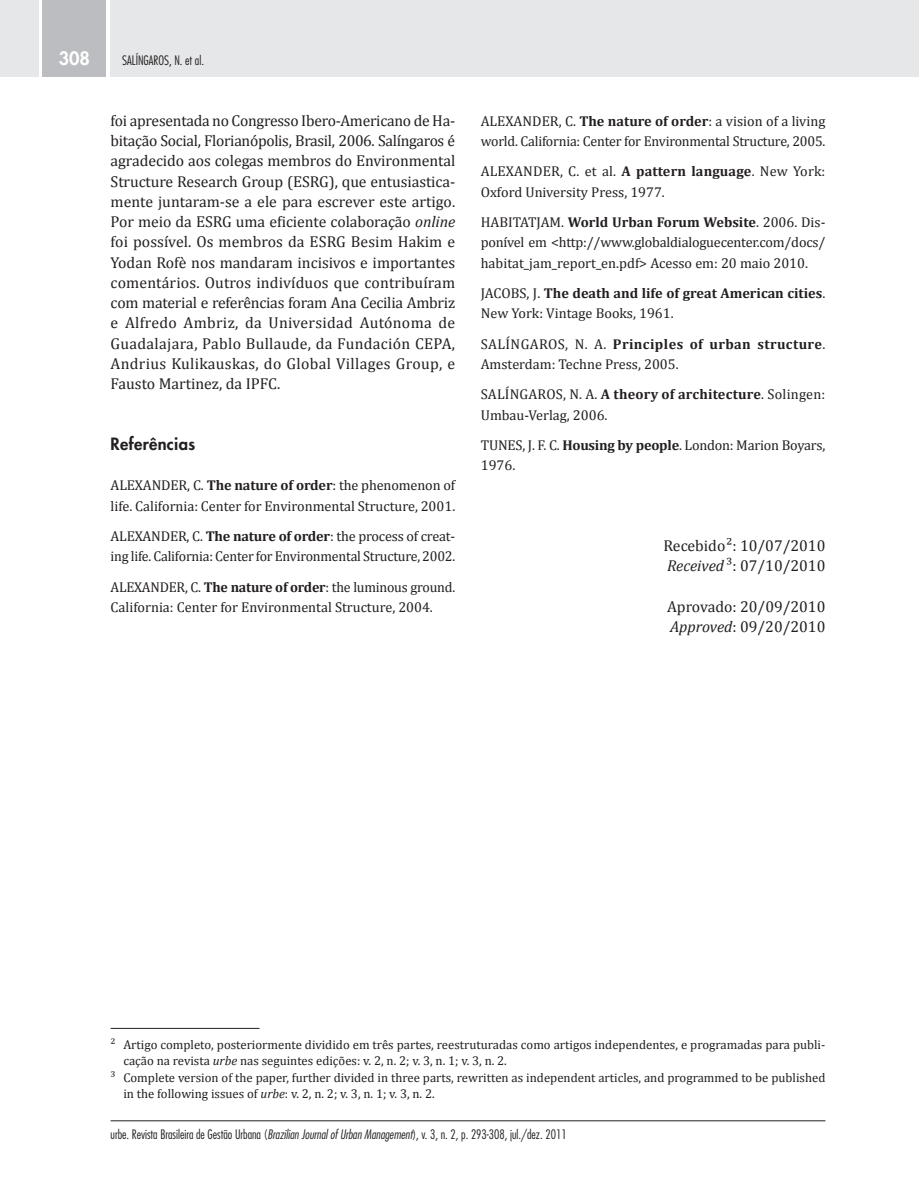
<style>
.page{position:relative;width:919px;height:1191px;background:#fff}
.page>*{position:absolute;margin:0;border:0;box-sizing:border-box;transform-origin:0 0}
.t1{font:800 18px "Futura Std";color:#fff}
.t2{font:800 16.5px "Futura Std";letter-spacing:.02em;color:#231f20}
.t3{font:15.75px/20.2px "Cambria";color:#231f20}
.t4{font:14.25px/20.2px "Cambria";letter-spacing:-.01em;color:#231f20}
.t5{font:12.75px "Cambria";color:#231f20}
.t6{font:300 condensed 12.75px "Futura Std";color:#231f20}
.s1{font-style:italic}
.s2{font-weight:700}
</style>
<div class="page">
<div style="left:111px;top:0;width:807px;height:77px;background:#e6e7e9"></div>
<div style="left:43px;top:0;width:63px;height:77px;background:#bcbdc0"></div>
<hr style="left:111px;top:1120px;width:714px;height:1px;background:#231f20">
<div style="left:0;top:0;width:38px;height:77px;background:#e6e7e9"></div>
<hr style="left:111px;top:1028px;width:148px;height:1px;background:#231f20">
<p class="t1" style="left:59px;top:50px;width:33px">308</p>
<p class="t6" style="left:122px;top:55px;width:83px">SALÍNGAROS, N. et al.</p>
<p class="t3" style="left:111px;top:110px;width:346px;text-align:justify">foi apresentada no Congresso Ibero-Americano de Ha&shy;bitação Social, Florianópolis, Brasil, 2006. Salíngaros é agradecido aos colegas membros do En vironmental Structure Research Group (ESRG), que entusiastica&shy;mente juntaram-se a ele para escrever este artigo.<br>Por meio da ESRG uma eficiente colaboração <span class="s1">online </span>foi possível. Os membros da ESRG Besim Hakim e Yodan Rofè nos mandaram incisivos e importantes comentários. Outros indivíduos que contribuíram com material e referências foram Ana Cecilia Ambriz e Alfredo Ambriz, da Universidad Autónoma de Guadalajara, Pablo Bullaude, da Fundación CEPA, Andrius Kulikauskas, do Global Villages Group, e Fausto Martinez, da IPFC.</p>
<p class="t2" style="left:111px;top:436px;width:86px">Referências</p>
<p class="t4" style="left:111px;top:475px;width:346px">ALEXANDER, C. <span class="s2">The nature of order</span>: the phenomenon of life. California: Center for Environmental Structure, 2001.</p>
<p class="t4" style="left:111px;top:526px;width:346px">ALEXANDER, C. <span class="s2">The nature of order</span>: the process of creat&shy;ing life. California: Center for Environmental Structure, 2002.</p>
<p class="t4" style="left:111px;top:576px;width:346px">ALEXANDER, C. <span class="s2">The nature of order</span>: the luminous ground.<br>California: Center for Environmental Structure, 2004.</p>
<p class="t4" style="left:480px;top:110px;width:346px">ALEXANDER, C. <span class="s2">The nature of order</span>: a vision of a living world. California: Center for Environmental Structure, 2005.</p>
<p class="t4" style="left:480px;top:161px;width:346px">ALEXANDER, C. et al. <span class="s2">A pattern language</span>. New York:<br>Oxford University Press, 1977.</p>
<p class="t4" style="left:480px;top:212px;width:346px;text-align:justify">HABITATJAM. <span class="s2">World Urban Forum Website</span>. 2006. Dis&shy;ponível em &lt;http://www.globaldialoguecenter.com/docs/ habitat_jam_report_en.pdf&gt; Acesso em: 20 maio 2010.</p>
<p class="t4" style="left:480px;top:283px;width:346px">JACOBS, J. <span class="s2">The death and life of great American cities</span>.<br>New York: Vintage Books, 1961.</p>
<p class="t4" style="left:480px;top:333px;width:346px">SALÍNGAROS, N. A. <span class="s2">Principles of urban structure</span>.<br>Amsterdam: Techne Press, 2005.</p>
<p class="t4" style="left:480px;top:384px;width:346px">SALÍNGAROS, N. A. <span class="s2">A theory of architecture</span>. Solingen:<br>Umbau-Verlag, 2006.</p>
<p class="t4" style="left:480px;top:434px;width:346px">TUNES, J. F. C. <span class="s2">Housing by people</span>. London: Marion Boyars,<br>1976.</p>
<p class="t3" style="left:663px;top:535px;width:163px">Recebido ²: 10/07/2010<br><span class="s1">Received</span> ³: 07/10/2010</p>
<p class="t3" style="left:667px;top:596px;width:160px">Aprovado: 20/09/2010<br><span class="s1">Approved</span>: 09/20/2010</p>
<p class="t5" style="left:111px;top:1036px;width:716px">² Artigo completo, posteriormente dividido em três partes, reestruturadas como artigos independentes, e programadas para publi-</p>
<p class="t5" style="left:123px;top:1053px;width:385px">cação na revista <span class="s1">urbe</span> nas seguintes edições: v. 2, n. 2; v. 3, n. 1; v. 3, n. 2.</p>
<p class="t5" style="left:111px;top:1069px;width:716px">³ Complete version of the paper, further divided in three parts, rewritten as independent articles, and programmed to be published</p>
<p class="t5" style="left:123px;top:1086px;width:313px">in the following issues of <span class="s1">urbe</span>: v. 2, n. 2; v. 3, n. 1; v. 3, n. 2.</p>
<p class="t6" style="left:111px;top:1128px;width:457px">urbe. Revista Brasileira de Gestão Urbana (<span class="s1">Brazilian Journal of Urban Management</span>), v. 3, n. 2, p. 293-308, jul./dez. 2011</p>
</div>
